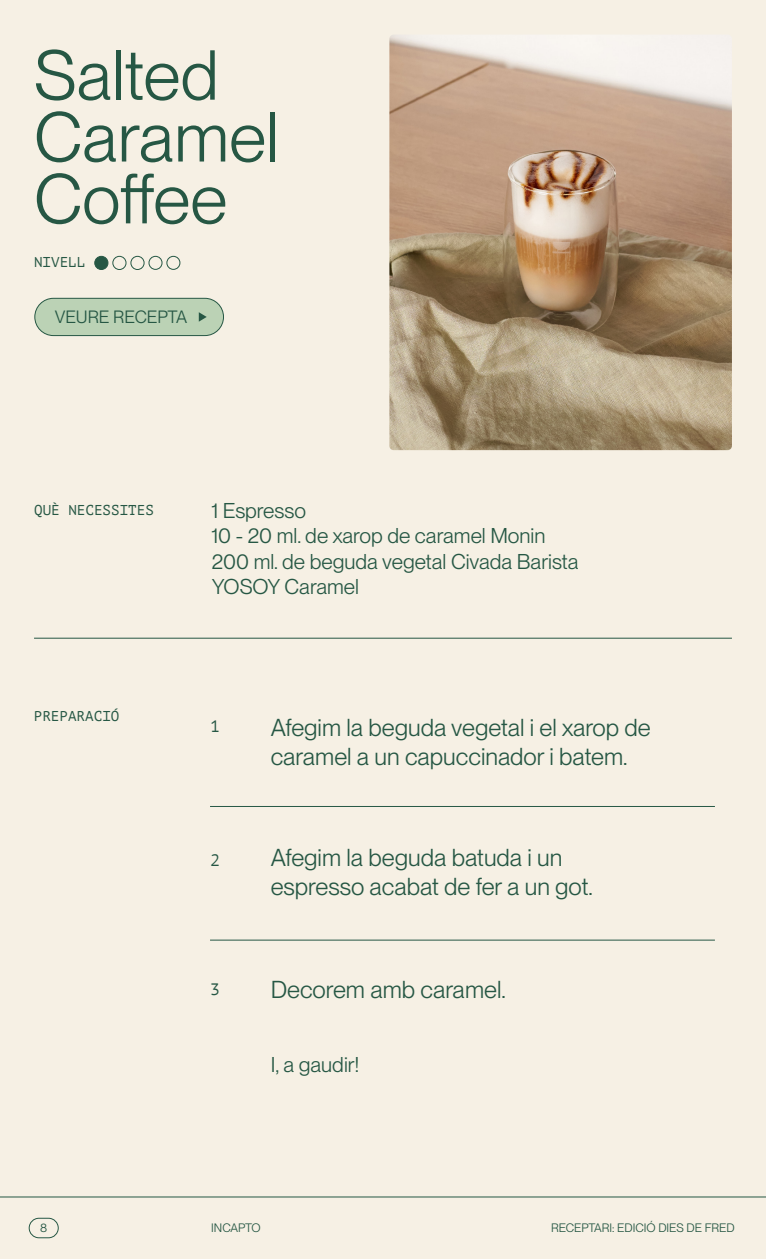
<style>
.page{position:relative;width:766px;height:1259px;background:#fff}
.page>*{position:absolute;margin:0;border:0;box-sizing:border-box;transform-origin:0 0}
.t1{font:69px/61.8px "PP Neue Montreal";color:#265744}
.t2{font:24px/28.8px "PP Neue Montreal";color:#265744}
.t3{font:21px/25.5px "PP Neue Montreal";color:#265744}
.t4{font:17.4px "PP Neue Montreal";color:#265744}
.t5{font:16.5px "PT Mono";color:#265744}
.t6{font:15px "PP Neue Montreal";color:#265744}
.t7{font:14.25px "PT Mono";color:#265744}
.t8{font:12px "PP Neue Montreal";color:#265744}
</style>
<div class="page">
<div style="left:0;top:0;width:765px;height:1259px;background:#f6f0e4"></div>
<div style="left:29px;top:1217px;width:30px;height:21px;border:1px solid #265744;border-radius:10px"></div>
<hr style="left:0;top:1196px;width:765px;height:1px;background:#265744">
<img style="left:389px;top:35px;width:342px;height:415px">
<div style="left:95px;top:256px;width:13px;height:13px;background:#265744;border-radius:50%"></div>
<div style="left:94px;top:256px;width:14px;height:14px;border:1px solid #265744;border-radius:50%"></div>
<div style="left:112px;top:256px;width:14px;height:14px;border:1px solid #265744;border-radius:50%"></div>
<div style="left:130px;top:256px;width:14px;height:14px;border:1px solid #265744;border-radius:50%"></div>
<div style="left:148px;top:256px;width:14px;height:14px;border:1px solid #265744;border-radius:50%"></div>
<div style="left:166px;top:256px;width:14px;height:14px;border:1px solid #265744;border-radius:50%"></div>
<hr style="left:210px;top:806px;width:504px;height:1px;background:#265744">
<hr style="left:210px;top:939px;width:504px;height:1px;background:#265744">
<hr style="left:34px;top:638px;width:697px;height:1px;background:#265744">
<div style="left:35px;top:298px;width:188px;height:37px;background:#bbd2b5;border-radius:19px"></div>
<div style="left:34px;top:298px;width:190px;height:38px;border:1px solid #265744;border-radius:19px"></div>
<svg style="left:199px;top:312px;width:8px;height:10px"></svg>
<h1 class="t1" style="left:34px;top:44px;width:246px">Salted<br>Caramel<br>Coffee</h1>
<p class="t7" style="left:34px;top:254px;width:53px">NIVELL</p>
<p class="t6" style="left:48px;top:304px;width:87px">VER RECETA</p>
<p class="t4" style="left:55px;top:306px;width:134px">VEURE RECEPTA</p>
<p class="t7" style="left:34px;top:502px;width:121px">QUÈ NECESSITES</p>
<p class="t3" style="left:212px;top:497px;width:368px">1 Espresso<br>10 - 20 ml. de xarop de caramel Monin<br>200 ml. de beguda vegetal Civada Barista<br>YOSOY Caramel</p>
<p class="t7" style="left:34px;top:708px;width:87px">PREPARACIÓ</p>
<p class="t5" style="left:210px;top:717px;width:11px">1</p>
<p class="t2" style="left:270px;top:713px;width:381px">Afegim la beguda vegetal i el xarop de caramel a un capuccinador i batem.</p>
<p class="t5" style="left:210px;top:851px;width:11px">2</p>
<p class="t2" style="left:270px;top:843px;width:323px">Afegim la beguda batuda i un espresso acabat de fer a un got.</p>
<p class="t5" style="left:210px;top:980px;width:11px">3</p>
<p class="t2" style="left:270px;top:974px;width:236px">Decorem amb caramel.</p>
<p class="t3" style="left:271px;top:1052px;width:90px">I, a gaudir!</p>
<p class="t8" style="left:40px;top:1220px;width:9px">8</p>
<p class="t8" style="left:211px;top:1220px;width:51px">INCAPTO</p>
<p class="t8" style="left:551px;top:1220px;width:185px">RECEPTARI: EDICIÓ DIES DE FRED</p>
</div>
